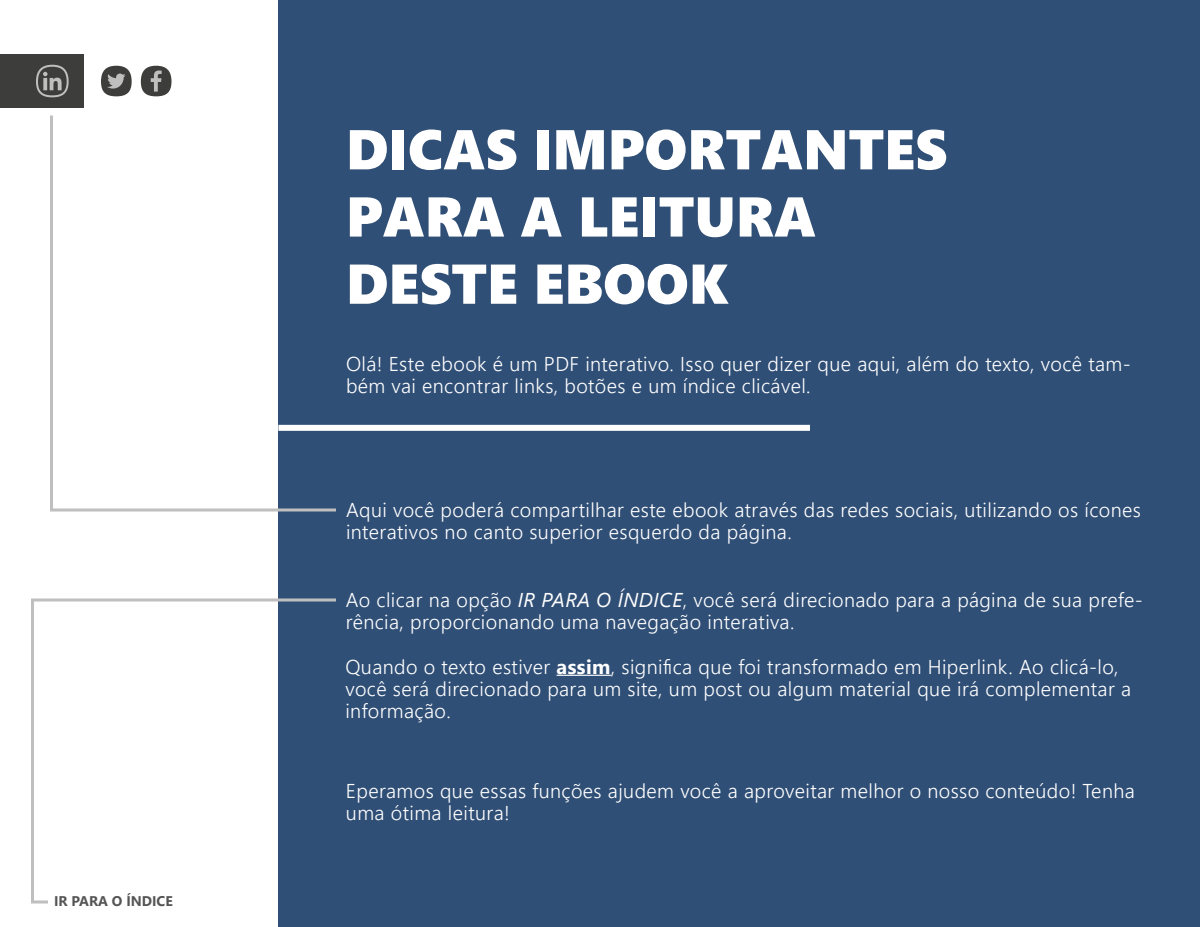
<style>
.page{position:relative;width:1200px;height:927px;background:#fff}
.page>*{position:absolute;margin:0;border:0;box-sizing:border-box;transform-origin:0 0}
.t1{font:56px/67.2px "Segoe UI Black";color:#fff}
.t2{font:300 20px/22px "Segoe UI";letter-spacing:.02em;color:#fff}
.t3{font:700 14px "Segoe UI";color:#555}
.s1{font-weight:400;font-style:italic}
.s2{font-weight:700}
</style>
<div class="page">
<div style="left:0;top:54px;width:84px;height:54px;background:#3d3d3b"></div>
<div style="left:141px;top:66px;width:31px;height:30px;background:#3d3d3b;border-radius:50%"></div>
<svg style="left:151px;top:71px;width:11px;height:21px"></svg>
<div style="left:101px;top:66px;width:31px;height:30px;background:#3d3d3b;border-radius:50%"></div>
<svg style="left:107px;top:74px;width:19px;height:15px"></svg>
<div style="left:36px;top:65px;width:33px;height:32px;border:2px solid #bfbfbf;border-radius:50%"></div>
<svg style="left:43px;top:72px;width:19px;height:18px"></svg>
<div style="left:278px;top:0;width:922px;height:927px;background:#304f76"></div>
<svg style="left:50px;top:115px;width:289px;height:397px"></svg>
<svg style="left:31px;top:598px;width:305px;height:306px"></svg>
<hr style="left:557px;top:675px;width:54px;height:1px;background:#fff">
<div style="left:278px;top:425px;width:532px;height:6px;background:#fff"></div>
<p class="t3" style="left:54px;top:888px;width:120px">IR PARA O ÍNDICE</p>
<h1 class="t1" style="left:346px;top:113px;width:603px">DICAS IMPORTANTES<br>PARA A LEITURA<br>DESTE EBOOK</h1>
<p class="t2" style="left:346px;top:351px;width:786px">Olá! Este ebook é um PDF interativo. Isso quer dizer que aqui, além do texto, você tam&shy;bém vai encontrar links, botões e um índice clicável.</p>
<p class="t2" style="left:346px;top:496px;width:796px">Aqui você poderá compartilhar este ebook através das redes sociais, utilizando os ícones interativos no canto superior esquerdo da página.</p>
<p class="t2" style="left:346px;top:587px;width:799px">Ao clicar na opção <span class="s1">IR PARA O ÍNDICE</span>, você será direcionado para a página de sua prefe&shy;rência, proporcionando uma navegação interativa.</p>
<p class="t2" style="left:345px;top:653px;width:787px">Quando o texto estiver <span class="s2">assim</span>, significa que foi transformado em Hiperlink. Ao clicá-lo, você será direcionado para um site, um post ou algum material que irá complementar a informação.</p>
<p class="t2" style="left:346px;top:778px;width:790px">Eperamos que essas funções ajudem você a aproveitar melhor o nosso conteúdo! Tenha uma ótima leitura!</p>
</div>
